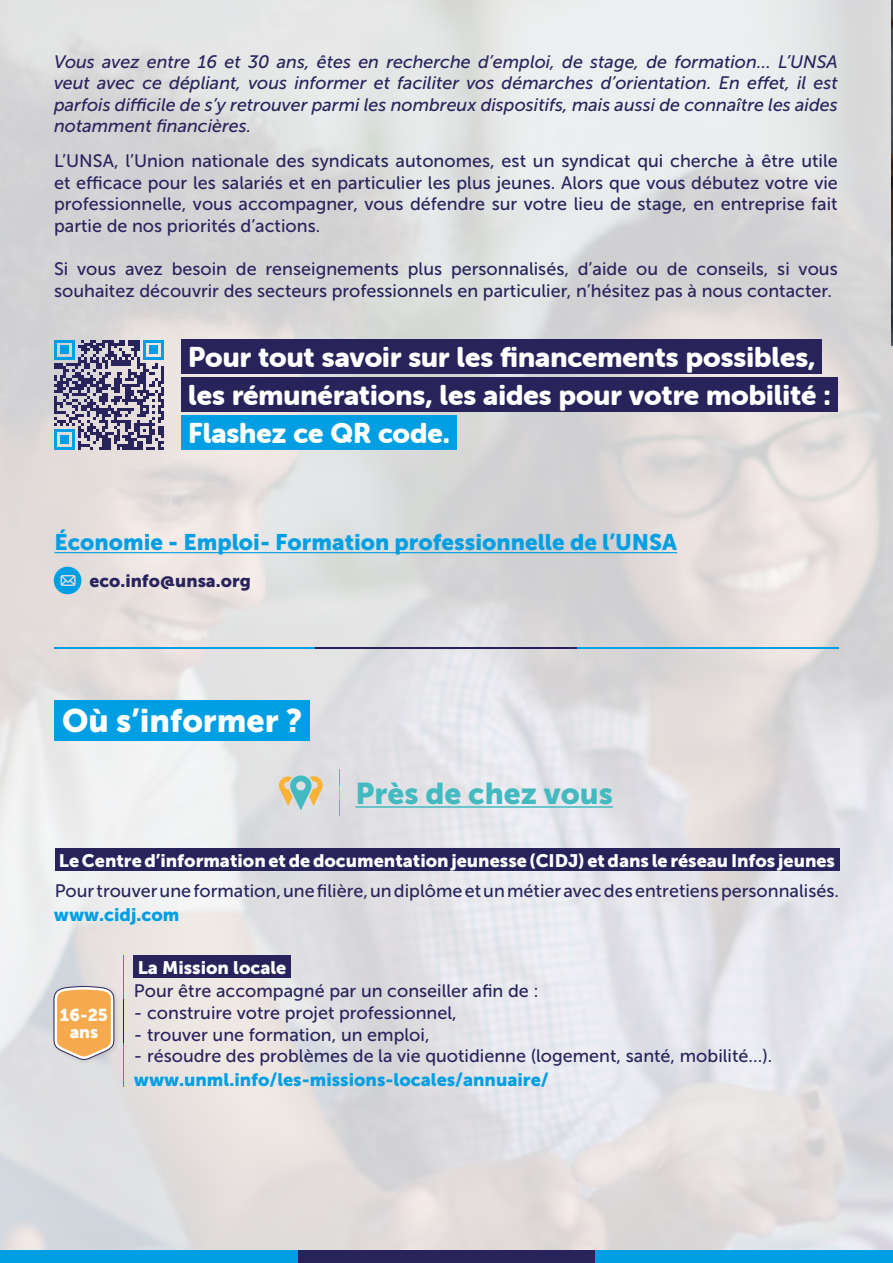
<style>
.page{position:relative;width:893px;height:1263px;background:#fff}
.page>*{position:absolute;margin:0;border:0;box-sizing:border-box;transform-origin:0 0}
.t1{font:32.4px "Museo Sans 900";color:#fff}
.t2{font:30px "Museo Sans 900";color:#42bac0}
.t3{font:28.05px/38.1px "Museo Sans Rounded 900";color:#fff}
.t4{font:22.5px "Museo Sans 900";color:#009fe3}
.t5{font:18px/21.6px "Museo Sans 500";color:#29235c;text-align:justify}
.t6{font:italic 18px/21.6px "Museo Sans 500";color:#29235c;text-align:justify}
.t7{font:18px "Museo Sans 900";color:#fff}
.t8{font:18px "Museo Sans 900";color:#009fe3}
.t9{font:17.7px "Museo Sans 900";color:#29235c}
.t10{font:17.1px/17.4px "Museo Sans 900";color:#fff;text-align:center}
</style>
<div class="page">
<img style="left:0;top:0;width:893px;height:1250px">
<hr style="left:55px;top:552px;width:622px;height:1px;background:#009fe3">
<div style="left:182px;top:339px;width:640px;height:35px;background:#29235c"></div>
<div style="left:182px;top:377px;width:656px;height:35px;background:#29235c"></div>
<div style="left:182px;top:415px;width:275px;height:35px;background:#009fe3"></div>
<svg style="left:54px;top:340px;width:110px;height:110px"></svg>
<div style="left:54px;top:700px;width:256px;height:40px;background:#009fe3"></div>
<hr style="left:356px;top:806px;width:257px;height:2px;background:#42bac0">
<div style="left:55px;top:849px;width:784px;height:22px;background:#29235c"></div>
<div style="left:134px;top:956px;width:157px;height:22px;background:#29235c"></div>
<img style="left:891px;top:0;width:2px;height:346px">
<div style="left:0;top:1250px;width:298px;height:13px;background:#009fe3"></div>
<div style="left:298px;top:1250px;width:297px;height:13px;background:#29235c"></div>
<div style="left:595px;top:1250px;width:298px;height:13px;background:#009fe3"></div>
<div style="left:50px;top:983px;width:70px;height:83px;background:#000;opacity:.1"></div>
<svg style="left:54px;top:986px;width:60px;height:74px"></svg>
<hr style="left:124px;top:956px;width:1px;height:43px;background:#009fe3">
<hr style="left:124px;top:999px;width:1px;height:44px;background:#29235c">
<hr style="left:124px;top:1043px;width:1px;height:43px;background:#009fe3">
<svg style="left:339px;top:769px;width:1px;height:47px"></svg>
<svg style="left:279px;top:775px;width:44px;height:35px"></svg>
<svg style="left:54px;top:567px;width:27px;height:27px"></svg>
<hr style="left:54px;top:647px;width:262px;height:1px;background:#009fe3">
<hr style="left:316px;top:647px;width:261px;height:1px;background:#29235c">
<hr style="left:577px;top:647px;width:262px;height:1px;background:#009fe3">
<p class="t6" style="left:54px;top:51px;width:785px">Vous avez entre 16 et 30 ans, êtes en recherche d’emploi, de stage, de formation… L’UNSA veut avec ce dépliant, vous informer et faciliter vos démarches d’orientation. En effet, il est parfois difficile de s’y retrouver parmi les nombreux dispositifs, mais aussi de connaître les aides notamment financières.</p>
<p class="t5" style="left:54px;top:150px;width:785px">L’UNSA, l’Union nationale des syndicats autonomes, est un syndicat qui cherche à être utile et efficace pour les salariés et en particulier les plus jeunes. Alors que vous débutez votre vie professionnelle, vous accompagner, vous défendre sur votre lieu de stage, en entreprise fait partie de nos priorités d’actions.</p>
<p class="t5" style="left:54px;top:258px;width:785px">Si vous avez besoin de renseignements plus personnalisés, d’aide ou de conseils, si vous souhaitez découvrir des secteurs professionnels en particulier, n’hésitez pas à nous contacter.</p>
<h3 class="t3" style="left:188px;top:338px;width:644px">Pour tout savoir sur les financements possibles, les rémunérations, les aides pour votre mobilité :<br>Flashez ce QR code.</h3>
<p class="t4" style="left:55px;top:530px;width:624px">Économie - Emploi- Formation professionnelle de l’UNSA</p>
<p class="t9" style="left:90px;top:571px;width:163px">eco.info@unsa.org</p>
<h1 class="t1" style="left:62px;top:703px;width:242px">Où s’informer ?</h1>
<h2 class="t2" style="left:356px;top:776px;width:259px">Près de chez vous</h2>
<p class="t7" style="left:59px;top:850px;width:778px">Le Centre d’information et de documentation jeunesse (CIDJ) et dans le réseau Infos jeunes</p>
<p class="t5" style="left:55px;top:880px;width:786px">Pour trouver une formation, une filière, un diplôme et un métier avec des entretiens personnalisés.</p>
<p class="t8" style="left:54px;top:905px;width:127px">www.cidj.com</p>
<p class="t10" style="left:60px;top:1006px;width:49px">16-25 ans</p>
<p class="t7" style="left:138px;top:957px;width:150px">La Mission locale</p>
<p class="t5" style="left:134px;top:980px;width:406px">Pour être accompagné par un conseiller afin de :</p>
<p class="t5" style="left:134px;top:1002px;width:324px">- construire votre projet professionnel,</p>
<p class="t5" style="left:134px;top:1023px;width:297px">- trouver une formation, un emploi,</p>
<p class="t5" style="left:134px;top:1045px;width:640px">- résoudre des problèmes de la vie quotidienne (logement, santé, mobilité…).</p>
<p class="t8" style="left:134px;top:1070px;width:416px">www.unml.info/les-missions-locales/annuaire/</p>
</div>
